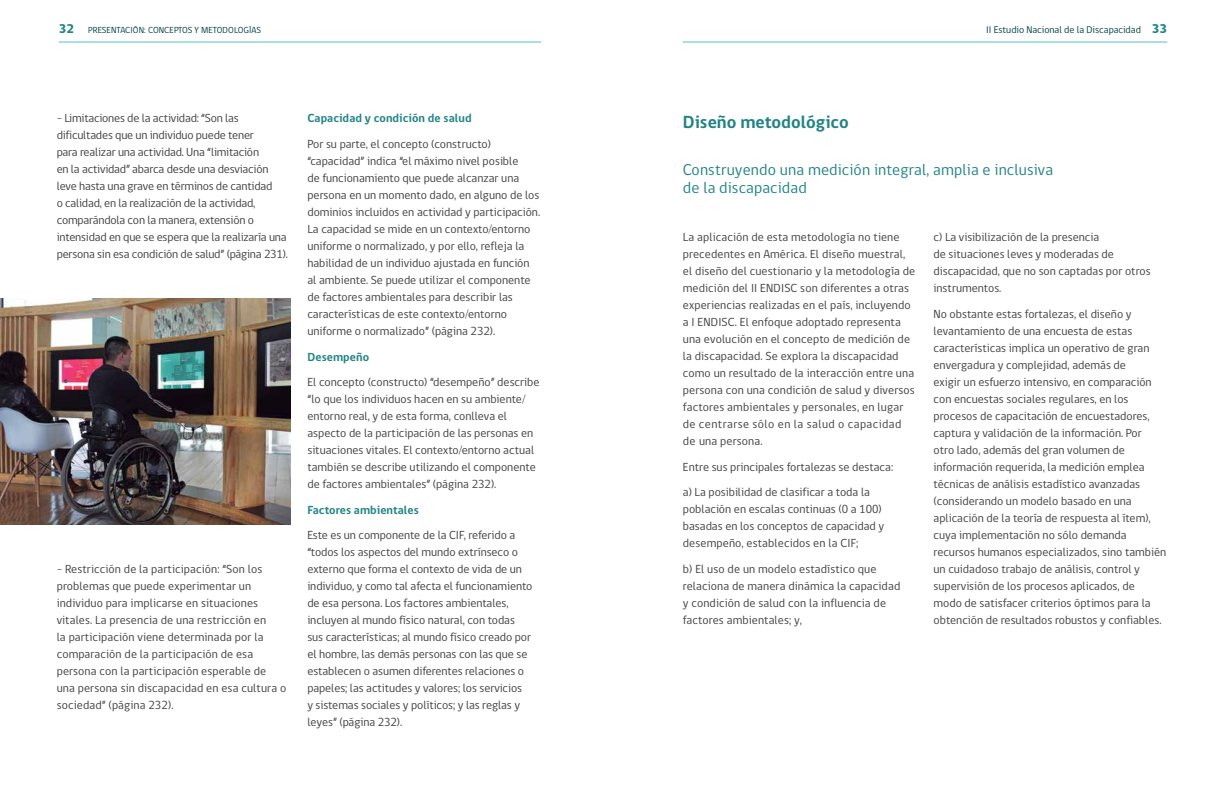
<style>
.page{position:relative;width:1224px;height:792px;background:#fff}
.page>*{position:absolute;margin:0;border:0;box-sizing:border-box;transform-origin:0 0}
.t1{font:700 18px "gob CL";color:#238486}
.t2{font:16px/18px "gob CL";letter-spacing:.01em;color:#238486}
.t3{font:800 13px "gob CL";color:#238486}
.t4{font:12px/17px "gob CL";color:#414042}
.t5{font:700 12px "gob CL";letter-spacing:.005em;color:#238486}
.t6{font:10px "gob CL";color:#004147}
.t7{font:9px "gob CL";letter-spacing:.01em;color:#004147}
.s1{font-weight:800;font-size:13px;color:#238486}
</style>
<div class="page">
<hr style="left:683px;top:42px;width:484px;height:1px;background:#52c3c2">
<hr style="left:59px;top:42px;width:482px;height:1px;background:#52c3c2">
<img style="left:0;top:298px;width:290px;height:227px">
<p class="t3" style="left:59px;top:20px;width:17px">32</p>
<p class="t7" style="left:88px;top:24px;width:174px">PRESENTACIÓN: CONCEPTOS Y METODOLOGÍAS</p>
<p class="t6" style="left:986px;top:23px;width:182px">II Estudio Nacional de la Discapacidad <span class="s1">33</span></p>
<p class="t4" style="left:57px;top:110px;width:233px">- Limitaciones de la actividad: “Son las dificultades que un individuo puede tener<br>para realizar una actividad. Una “limitación<br>en la actividad” abarca desde una desviación leve hasta una grave en términos de cantidad<br>o calidad, en la realización de la actividad, comparándola con la manera, extensión o intensidad en que se espera que la realizaría una persona sin esa condición de salud” (página 231).</p>
<p class="t4" style="left:57px;top:561px;width:231px">- Restricción de la participación: “Son los problemas que puede experimentar un individuo para implicarse en situaciones vitales. La presencia de una restricción en<br>la participación viene determinada por la comparación de la participación de esa persona con la participación esperable de una persona sin discapacidad en esa cultura o sociedad” (página 232).</p>
<p class="t5" style="left:307px;top:110px;width:166px">Capacidad y condición de salud</p>
<p class="t4" style="left:307px;top:136px;width:234px">Por su parte, el concepto (constructo) “capacidad” indica “el máximo nivel posible<br>de funcionamiento que puede alcanzar una persona en un momento dado, en alguno de los dominios incluidos en actividad y participación.<br>La capacidad se mide en un contexto/entorno uniforme o normalizado, y por ello, refleja la habilidad de un individuo ajustada en función al ambiente. Se puede utilizar el componente de factores ambientales para describir las características de este contexto/entorno uniforme o normalizado” (página 232).</p>
<p class="t5" style="left:307px;top:348px;width:63px">Desempeño</p>
<p class="t4" style="left:307px;top:374px;width:234px">El concepto (constructo) “desempeño” describe “lo que los individuos hacen en su ambiente/ entorno real, y de esta forma, conlleva el aspecto de la participación de las personas en situaciones vitales. El contexto/entorno actual también se describe utilizando el componente de factores ambientales” (página 232).</p>
<p class="t5" style="left:307px;top:501px;width:113px">Factores ambientales</p>
<p class="t4" style="left:307px;top:527px;width:226px">Este es un componente de la CIF, referido a “todos los aspectos del mundo extrínseco o externo que forma el contexto de vida de un individuo, y como tal afecta el funcionamiento de esa persona. Los factores ambientales, incluyen al mundo físico natural, con todas sus características; al mundo físico creado por el hombre, las demás personas con las que se establecen o asumen diferentes relaciones o papeles; las actitudes y valores; los servicios<br>y sistemas sociales y políticos; y las reglas y leyes” (página 232).</p>
<h1 class="t1" style="left:683px;top:110px;width:167px">Diseño metodológico</h1>
<h2 class="t2" style="left:683px;top:161px;width:372px">Construyendo una medición integral, amplia e inclusiva de la discapacidad</h2>
<p class="t4" style="left:683px;top:229px;width:234px">La aplicación de esta metodología no tiene precedentes en América. El diseño muestral, el diseño del cuestionario y la metodología de medición del II ENDISC son diferentes a otras experiencias realizadas en el país, incluyendo a I ENDISC. El enfoque adoptado representa una evolución en el concepto de medición de la discapacidad. Se explora la discapacidad como un resultado de la interacción entre una persona con una condición de salud y diversos factores ambientales y personales, en lugar de centrarse sólo en la salud o capacidad de una persona.</p>
<p class="t4" style="left:683px;top:454px;width:212px;line-height:25.5px">Entre sus principales fortalezas se destaca: a) La posibilidad de clasificar a toda la</p>
<p class="t4" style="left:683px;top:501px;width:203px">población en escalas continuas (0 a 100) basadas en los conceptos de capacidad y desempeño, establecidos en la CIF;</p>
<p class="t4" style="left:683px;top:560px;width:219px">b) El uso de un modelo estadístico que relaciona de manera dinámica la capacidad y condición de salud con la influencia de factores ambientales; y,</p>
<p class="t4" style="left:934px;top:229px;width:219px">c) La visibilización de la presencia<br>de situaciones leves y moderadas de discapacidad, que no son captadas por otros instrumentos.</p>
<p class="t4" style="left:934px;top:305px;width:234px">No obstante estas fortalezas, el diseño y levantamiento de una encuesta de estas características implica un operativo de gran envergadura y complejidad, además de<br>exigir un esfuerzo intensivo, en comparación con encuestas sociales regulares, en los procesos de capacitación de encuestadores, captura y validación de la información. Por<br>otro lado, además del gran volumen de información requerida, la medición emplea técnicas de análisis estadístico avanzadas (considerando un modelo basado en una aplicación de la teoría de respuesta al ítem), cuya implementación no sólo demanda recursos humanos especializados, sino también un cuidadoso trabajo de análisis, control y supervisión de los procesos aplicados, de<br>modo de satisfacer criterios óptimos para la obtención de resultados robustos y confiables.</p>
</div>
